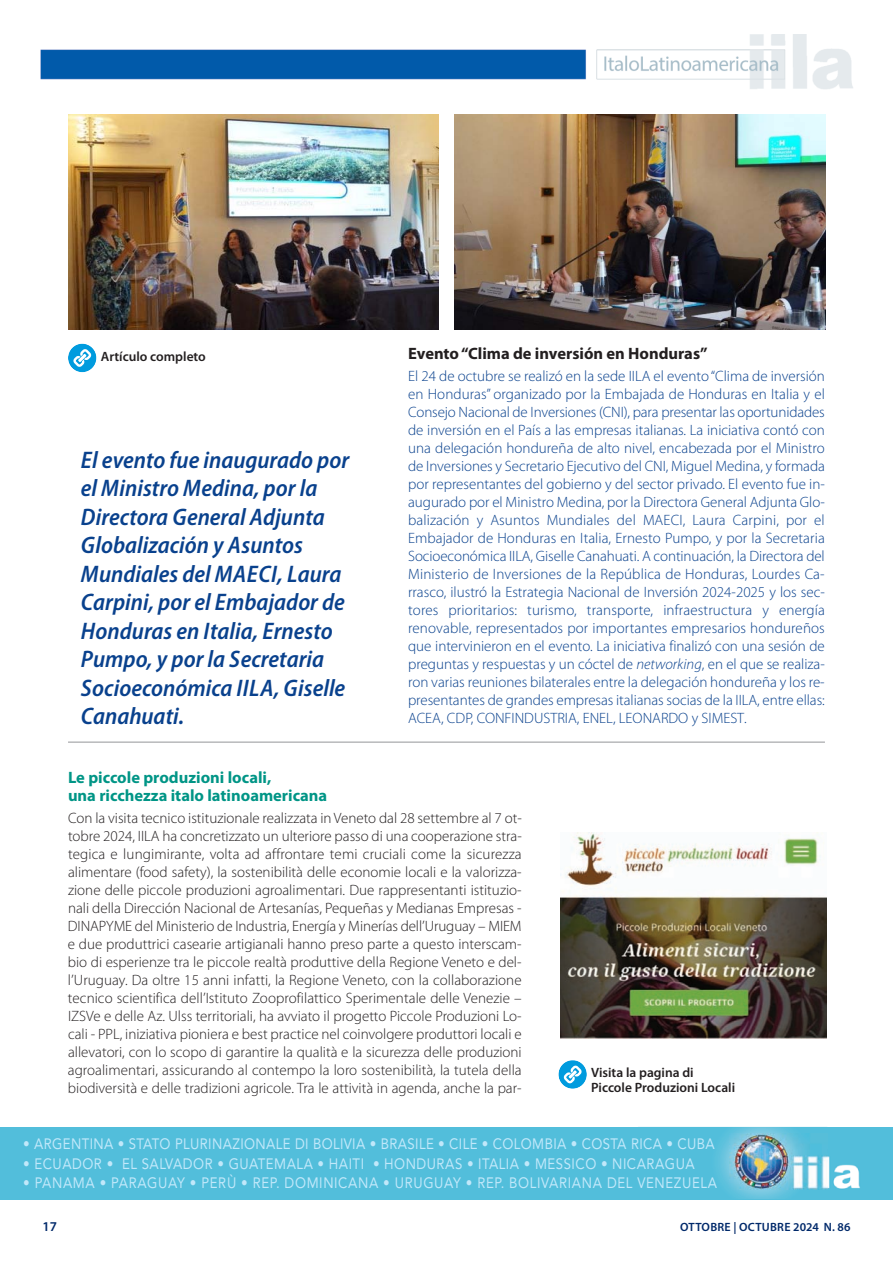
<style>
.page{position:relative;width:893px;height:1263px;background:#fff}
.page>*{position:absolute;margin:0;border:0;box-sizing:border-box;transform-origin:0 0}
.t1{font:italic 600 semi-condensed 24px/28.5px "Myriad Pro";color:#09418d}
.t2{font:700 16.5px/18px "Myriad Pro";color:#009586}
.t3{font:700 16.5px "Myriad Pro";color:#231f20}
.t4{font:300 15px/18px "Myriad Pro";color:#09418d;text-align:justify}
.t5{font:300 15px/18px "Myriad Pro";color:#231f20;text-align:justify}
.t6{font:15px "Avenir";letter-spacing:.04em;color:#c1e8fa;scale:.88 1}
.t7{font:600 13.5px/15px "Myriad Pro";color:#231f20}
.t8{font:600 13.5px "Myriad Pro";color:#00296a}
.t9{font:600 12px "Myriad Pro";letter-spacing:.02em;color:#00296a}
.s1{font-style:italic}
</style>
<div class="page">
<img style="left:40px;top:34px;width:813px;height:55px">
<div style="left:1px;top:1127px;width:892px;height:72px;background:#52bedb"></div>
<svg style="left:718px;top:1127px;width:73px;height:72px"></svg>
<img style="left:729px;top:1133px;width:131px;height:57px">
<hr style="left:68px;top:742px;width:757px;height:1px;background:#939598">
<img style="left:68px;top:115px;width:371px;height:215px">
<img style="left:454px;top:115px;width:371px;height:215px">
<svg style="left:68px;top:343px;width:28px;height:29px"></svg>
<div style="left:68px;top:344px;width:28px;height:28px;background:#009bde;border-radius:50%"></div>
<svg style="left:73px;top:349px;width:19px;height:18px"></svg>
<img style="left:560px;top:833px;width:267px;height:205px">
<svg style="left:558px;top:1060px;width:29px;height:29px"></svg>
<p class="t7" style="left:101px;top:350px;width:107px">Artículo completo</p>
<p class="t1" style="left:81px;top:447px;width:270px">El evento fue inaugurado por el Ministro Medina, por la<br>Directora General Adjunta<br>Globalización y Asuntos<br>Mundiales del MAECI, Laura<br>Carpini, por el Embajador de<br>Honduras en Italia, Ernesto<br>Pumpo, y por la Secretaria<br>Socioeconómica IILA, Giselle<br>Canahuati.</p>
<p class="t3" style="left:408px;top:347px;width:301px">Evento “Clima de inversión en Honduras”</p>
<p class="t4" style="left:408px;top:368px;width:419px">El 24 de octubre se realizó en la sede IILA el evento “Clima de inversión en Honduras” organizado por la Embajada de Honduras en Italia y el Consejo Nacional de Inversiones (CNI), para presentar las oportunidades de inversión en el País a las empresas italianas. La iniciativa contó con una delegación hondureña de alto nivel, encabezada por el Ministro de Inversiones y Secretario Ejecutivo del CNI, Miguel Medina, y formada por representantes del gobierno y del sector privado. El evento fue in&shy;augurado por el Ministro Medina, por la Directora General Adjunta Glo&shy;balización y Asuntos Mundiales del MAECI, Laura Carpini, por el Embajador de Honduras en Italia, Ernesto Pumpo, y por la Secretaria Socioeconómica IILA, Giselle Canahuati. A continuación, la Directora del Ministerio de Inversiones de la República de Honduras, Lourdes Ca&shy;rrasco, ilustró la Estrategia Nacional de Inversión 2024-2025 y los sec&shy;tores prioritarios: turismo, transporte, infraestructura y energía renovable, representados por importantes empresarios hondureños que intervinieron en el evento. La iniciativa finalizó con una sesión de preguntas y respuestas y un cóctel de <span class="s1">networking</span>, en el que se realiza&shy;ron varias reuniones bilaterales entre la delegación hondureña y los re&shy;presentantes de grandes empresas italianas socias de la IILA, entre ellas:<br>ACEA, CDP, CONFINDUSTRIA, ENEL, LEONARDO y SIMEST.</p>
<p class="t2" style="left:68px;top:770px;width:261px">Le piccole produzioni locali,<br>una ricchezza italo latinoamericana</p>
<p class="t5" style="left:68px;top:810px;width:455px">Con la visita tecnico istituzionale realizzata in Veneto dal 28 settembre al 7 ot&shy;tobre 2024, IILA ha concretizzato un ulteriore passo di una cooperazione stra&shy;tegica e lungimirante, volta ad affrontare temi cruciali come la sicurezza alimentare (food safety), la sostenibilità delle economie locali e la valorizza&shy;zione delle piccole produzioni agroalimentari. Due rappresentanti istituzio&shy;nali della Dirección Nacional de Artesanías, Pequeñas y Medianas Empresas - DINAPYME del Ministerio de Industria, Energía y Minerías dell’Uruguay – MIEM e due produttrici casearie artigianali hanno preso parte a questo interscam&shy;bio di esperienze tra le piccole realtà produttive della Regione Veneto e del&shy;l’Uruguay. Da oltre 15 anni infatti, la Regione Veneto, con la collaborazione tecnico scientifica dell’Istituto Zooprofilattico Sperimentale delle Venezie – IZSVe e delle Az. Ulss territoriali, ha avviato il progetto Piccole Produzioni Lo&shy;cali - PPL, iniziativa pioniera e best practice nel coinvolgere produttori locali e allevatori, con lo scopo di garantire la qualità e la sicurezza delle produzioni agroalimentari, assicurando al contempo la loro sostenibilità, la tutela della biodiversità e delle tradizioni agricole. Tra le attività in agenda, anche la par-</p>
<p class="t7" style="left:591px;top:1066px;width:145px">Visita la pagina di<br>Piccole Produzioni Locali</p>
<p class="t6" style="left:23px;top:1132px;width:787px">• ARGENTINA • STATO PLURINAZIONALE DI BOLIVIA • BRASILE • CILE • COLOMBIA • COSTA RICA • CUBA</p>
<p class="t6" style="left:23px;top:1151px;width:765px">• ECUADOR • EL SALVADOR • GUATEMALA • HAITI • HONDURAS • ITALIA • MESSICO • NICARAGUA</p>
<p class="t6" style="left:23px;top:1171px;width:790px">• PANAMA • PARAGUAY • PERÙ • REP. DOMINICANA • URUGUAY • REP. BOLIVARIANA DEL VENEZUELA</p>
<p class="t8" style="left:43px;top:1221px;width:16px">17</p>
<p class="t9" style="left:680px;top:1222px;width:172px">OTTOBRE | OCTUBRE 2024 N. 86</p>
</div>
